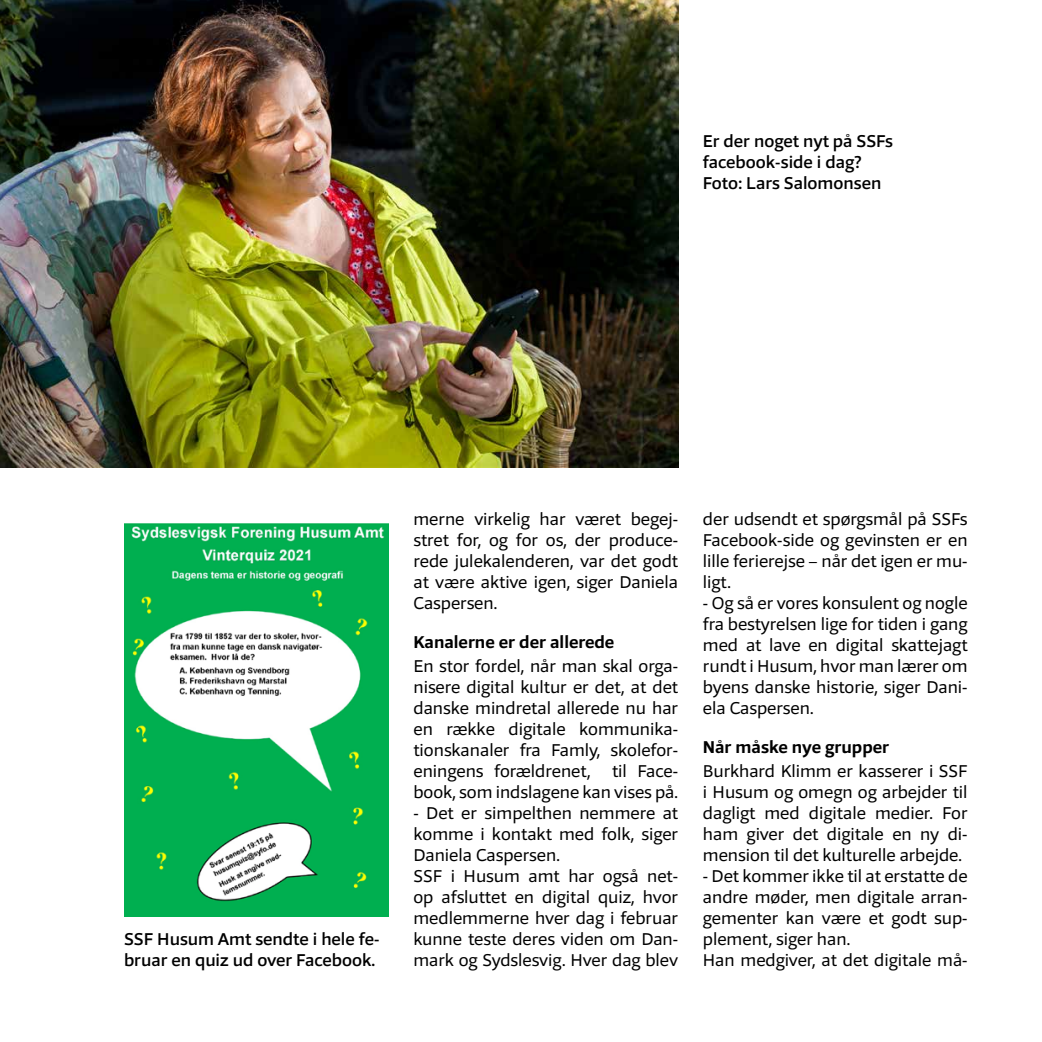
<style>
.page{position:relative;width:1042px;height:1042px;background:#fff}
.page>*{position:absolute;margin:0;border:0;box-sizing:border-box;transform-origin:0 0}
.t1{font:17.5px/21px "Foro Sans";color:#000;text-align:justify}
.t2{font:500 17.5px/21px "Foro Sans";color:#000}
.t3{font:700 17.5px "Foro Sans";color:#000}
</style>
<div class="page">
<img style="left:0;top:0;width:678px;height:468px">
<img style="left:124px;top:523px;width:265px;height:393px">
<p class="t2" style="left:703px;top:130px;width:192px">Er der noget nyt på SSFs facebook-side i dag?<br>Foto: Lars Salomonsen</p>
<p class="t2" style="left:124px;top:928px;width:257px">SSF Husum Amt sendte i hele fe&shy;bruar en quiz ud over Facebook.</p>
<p class="t1" style="left:413px;top:508px;width:266px">merne virkelig har været begej&shy;stret for, og for os, der produce&shy;rede julekalenderen, var det godt at være aktive igen, siger Daniela Caspersen.</p>
<p class="t3" style="left:413px;top:630px;width:202px">Kanalerne er der allerede</p>
<p class="t1" style="left:413px;top:655px;width:266px">En stor fordel, når man skal orga&shy;nisere digital kultur er det, at det danske mindretal allerede nu har en række digitale kommunika&shy;tionskanaler fra Famly, skolefor&shy;eningens forældrenet, til Face&shy;book, som indslagene kan vises på.</p>
<p class="t1" style="left:413px;top:802px;width:266px;text-align:left">- Det er simpelthen nemmere at komme i kontakt med folk, siger<br>Daniela Caspersen.<br>SSF i Husum amt har også net&shy;op afsluttet en digital quiz, hvor medlemmerne hver dag i februar kunne teste deres viden om Dan&shy;mark og Sydslesvig. Hver dag blev</p>
<p class="t1" style="left:703px;top:508px;width:266px">der udsendt et spørgsmål på SSFs Facebook-side og gevinsten er en lille ferierejse – når det igen er mu&shy;ligt.</p>
<p class="t1" style="left:703px;top:592px;width:266px">- Og så er vores konsulent og nogle fra bestyrelsen lige for tiden i gang med at lave en digital skattejagt rundt i Husum, hvor man lærer om byens danske historie, siger Dani&shy;ela Caspersen.</p>
<p class="t3" style="left:703px;top:735px;width:188px">Når måske nye grupper</p>
<p class="t1" style="left:703px;top:760px;width:266px">Burkhard Klimm er kasserer i SSF i Husum og omegn og arbejder til dagligt med digitale medier. For ham giver det digitale en ny di&shy;mension til det kulturelle arbejde.</p>
<p class="t1" style="left:703px;top:865px;width:266px;text-align:left">- Det kommer ikke til at erstatte de andre møder, men digitale arran&shy;gementer kan være et godt sup&shy;plement, siger han.<br>Han medgiver, at det digitale må-</p>
</div>
